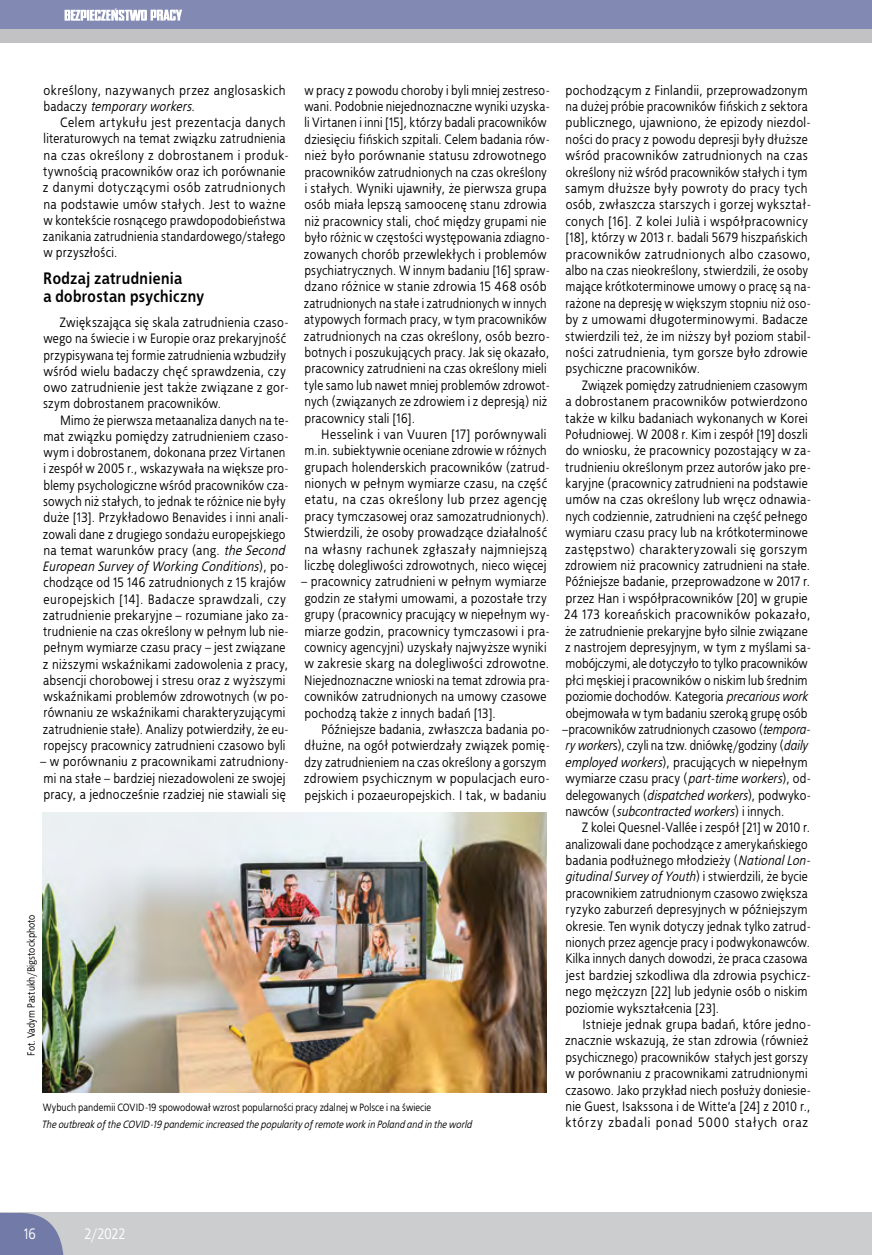
<style>
.page{position:relative;width:872px;height:1255px;background:#fff}
.page>*{position:absolute;margin:0;border:0;box-sizing:border-box;transform-origin:0 0}
.t1{font:700 16.5px/18px "Bureau TTEFN";letter-spacing:.02em;color:#000}
.t2{font:15px "Bureau TTEFN";color:#fff}
.t3{font:13.5px/16.4px "Bureau TTEFN";letter-spacing:.025em;color:#000}
.t4{font:10.5px "Bureau TTEFN";letter-spacing:.015em;color:#000}
.t5{font:italic 10.5px "Bureau TTEFN";letter-spacing:.015em;color:#000}
.s1{font-style:italic}
</style>
<div class="page">
<div style="left:0;top:1211px;width:872px;height:43px;background:#cccdce"></div>
<div style="left:0;top:0;width:872px;height:43px;background:#c2c2c4"></div>
<div style="left:0;top:0;width:872px;height:29px;background:#828ab3"></div>
<svg style="left:0;top:1211px;width:63px;height:43px;background:#828aaf"></svg>
<svg style="left:65px;top:9px;width:117px;height:12px"></svg>
<img style="left:43px;top:812px;width:503px;height:280px">
<p class="t3" style="left:43px;top:81px;width:243px">określony, nazywanych przez anglosaskich badaczy <span class="s1">temporary workers.</span></p>
<p class="t3" style="left:43px;top:114px;width:248px;text-indent:17px">Celem artykułu jest prezentacja danych literaturowych na temat związku zatrudnienia na czas określony z dobrostanem i produk&shy;tywnością pracowników oraz ich porównanie z danymi dotyczącymi osób zatrudnionych na podstawie umów stałych. Jest to ważne w kontekście rosnącego prawdopodobieństwa zanikania zatrudnienia standardowego/stałego w przyszłości.</p>
<p class="t1" style="left:43px;top:268px;width:162px">Rodzaj zatrudnienia<br>a dobrostan psychiczny</p>
<p class="t3" style="left:43px;top:314px;width:247px;text-indent:16px">Zwiększająca się skala zatrudnienia czaso&shy;wego na świecie i w Europie oraz prekaryjność przypisywana tej formie zatrudnienia wzbudziły wśród wielu badaczy chęć sprawdzenia, czy owo zatrudnienie jest także związane z gor&shy;szym dobrostanem pracowników.</p>
<p class="t3" style="left:42px;top:411px;width:248px;text-indent:18px">Mimo że pierwsza metaanaliza danych na te&shy;mat związku pomiędzy zatrudnieniem czaso&shy;wym i dobrostanem, dokonana przez Virtanen i zespół w 2005 r., wskazywała na większe pro&shy;blemy psychologiczne wśród pracowników cza&shy;sowych niż stałych, to jednak te różnice nie były duże [13]. Przykładowo Benavides i inni anali&shy;zowali dane z drugiego sondażu europejskiego na temat warunków pracy (ang. <span class="s1">the Second European Survey of Working Conditions</span>), po&shy;chodzące od 15 146 zatrudnionych z 15 krajów europejskich [14]. Badacze sprawdzali, czy zatrudnienie prekaryjne – rozumiane jako za&shy;trudnienie na czas określony w pełnym lub nie&shy;pełnym wymiarze czasu pracy – jest związane z niższymi wskaźnikami zadowolenia z pracy, absencji chorobowej i stresu oraz z wyższymi wskaźnikami problemów zdrowotnych (w po&shy;równaniu ze wskaźnikami charakteryzującymi zatrudnienie stałe). Analizy potwierdziły, że eu&shy;ropejscy pracownicy zatrudnieni czasowo byli</p>
<p class="t3" style="left:40px;top:753px;width:251px">– w porównaniu z pracownikami zatrudniony&shy;mi na stałe – bardziej niezadowoleni ze swojej pracy, a jednocześnie rzadziej nie stawiali się</p>
<p class="t3" style="left:304px;top:81px;width:248px">w pracy z powodu choroby i byli mniej zestreso&shy;wani. Podobnie niejednoznaczne wyniki uzyska&shy;li Virtanen i inni [15], którzy badali pracowników dziesięciu fińskich szpitali. Celem badania rów&shy;nież było porównanie statusu zdrowotnego pracowników zatrudnionych na czas określony i stałych. Wyniki ujawniły, że pierwsza grupa osób miała lepszą samoocenę stanu zdrowia niż pracownicy stali, choć między grupami nie było różnic w częstości występowania zdiagno&shy;zowanych chorób przewlekłych i problemów psychiatrycznych. W innym badaniu [16] spraw&shy;dzano różnice w stanie zdrowia 15 468 osób zatrudnionych na stałe i zatrudnionych w innych atypowych formach pracy, w tym pracowników zatrudnionych na czas określony, osób bezro&shy;botnych i poszukujących pracy. Jak się okazało, pracownicy zatrudnieni na czas określony mieli tyle samo lub nawet mniej problemów zdrowot&shy;nych (związanych ze zdrowiem i z depresją) niż pracownicy stali [16].</p>
<p class="t3" style="left:304px;top:425px;width:247px;text-indent:17px">Hesselink i van Vuuren [17] porównywali m.in. subiektywnie oceniane zdrowie w różnych grupach holenderskich pracowników (zatrud&shy;nionych w pełnym wymiarze czasu, na część etatu, na czas określony lub przez agencję pracy tymczasowej oraz samozatrudnionych).<br>Stwierdzili, że osoby prowadzące działalność na własny rachunek zgłaszały najmniejszą liczbę dolegliwości zdrowotnych, nieco więcej</p>
<p class="t3" style="left:301px;top:573px;width:250px">– pracownicy zatrudnieni w pełnym wymiarze godzin ze stałymi umowami, a pozostałe trzy grupy (pracownicy pracujący w niepełnym wy&shy;miarze godzin, pracownicy tymczasowi i pra&shy;cownicy agencyjni) uzyskały najwyższe wyniki w zakresie skarg na dolegliwości zdrowotne.<br>Niejednoznaczne wnioski na temat zdrowia pra&shy;cowników zatrudnionych na umowy czasowe pochodzą także z innych badań [13].</p>
<p class="t3" style="left:304px;top:720px;width:248px;text-indent:18px">Późniejsze badania, zwłaszcza badania po&shy;dłużne, na ogół potwierdzały związek pomię&shy;dzy zatrudnieniem na czas określony a gorszym zdrowiem psychicznym w populacjach euro&shy;pejskich i pozaeuropejskich. I tak, w badaniu</p>
<p class="t4" style="left:24px;top:1055px;width:142px;rotate:-90deg">Fot. Vadym Pastukh/Bigstockphoto</p>
<p class="t4" style="left:43px;top:1099px;width:390px">Wybuch pandemii COVID-19 spowodował wzrost popularności pracy zdalnej w Polsce i na świecie</p>
<p class="t5" style="left:41px;top:1116px;width:431px">The outbreak of the COVID-19 pandemic increased the popularity of remote work in Poland and in the world</p>
<p class="t3" style="left:565px;top:81px;width:247px">pochodzącym z Finlandii, przeprowadzonym na dużej próbie pracowników fińskich z sektora publicznego, ujawniono, że epizody niezdol&shy;ności do pracy z powodu depresji były dłuższe wśród pracowników zatrudnionych na czas określony niż wśród pracowników stałych i tym samym dłuższe były powroty do pracy tych osób, zwłaszcza starszych i gorzej wykształ&shy;conych [16]. Z kolei Julià i współpracownicy [18], którzy w 2013 r. badali 5679 hiszpańskich pracowników zatrudnionych albo czasowo, albo na czas nieokreślony, stwierdzili, że osoby mające krótkoterminowe umowy o pracę są na&shy;rażone na depresję w większym stopniu niż oso&shy;by z umowami długoterminowymi. Badacze stwierdzili też, że im niższy był poziom stabil&shy;ności zatrudnienia, tym gorsze było zdrowie psychiczne pracowników.</p>
<p class="t3" style="left:562px;top:376px;width:251px;text-indent:20px">Związek pomiędzy zatrudnieniem czasowym a dobrostanem pracowników potwierdzono także w kilku badaniach wykonanych w Korei Południowej. W 2008 r. Kim i zespół [19] doszli do wniosku, że pracownicy pozostający w za&shy;trudnieniu określonym przez autorów jako pre&shy;karyjne (pracownicy zatrudnieni na podstawie umów na czas określony lub wręcz odnawia&shy;nych codziennie, zatrudnieni na część pełnego wymiaru czasu pracy lub na krótkoterminowe zastępstwo) charakteryzowali się gorszym zdrowiem niż pracownicy zatrudnieni na stałe.<br>Późniejsze badanie, przeprowadzone w 2017 r. przez Han i współpracowników [20] w grupie 24 173 koreańskich pracowników pokazało, że zatrudnienie prekaryjne było silnie związane z nastrojem depresyjnym, w tym z myślami sa&shy;mobójczymi, ale dotyczyło to tylko pracowników płci męskiej i pracowników o niskim lub średnim poziomie dochodów. Kategoria <span class="s1">precarious work </span>obejmowała w tym badaniu szeroką grupę osób –pracowników zatrudnionych czasowo (<span class="s1">tempora&shy;ry worker</span>s), czyli na tzw. dniówkę/godziny (<span class="s1">daily employed workers</span>), pracujących w niepełnym wymiarze czasu pracy (<span class="s1">part-time workers</span>), od&shy;delegowanych (<span class="s1">dispatched workers</span>), podwyko&shy;nawców (<span class="s1">subcontracted workers</span>) i innych.</p>
<p class="t3" style="left:565px;top:819px;width:248px;text-indent:17px">Z kolei Quesnel-Vallée i zespół [21] w 2010 r. analizowali dane pochodzące z amerykańskiego badania podłużnego młodzieży (<span class="s1">National Lon&shy;gitudinal Survey of Youth</span>) i stwierdzili, że bycie pracownikiem zatrudnionym czasowo zwiększa ryzyko zaburzeń depresyjnych w późniejszym okresie. Ten wynik dotyczy jednak tylko zatrud&shy;nionych przez agencje pracy i podwykonawców.<br>Kilka innych danych dowodzi, że praca czasowa jest bardziej szkodliwa dla zdrowia psychicz&shy;nego mężczyzn [22] lub jedynie osób o niskim poziomie wykształcenia [23].</p>
<p class="t3" style="left:565px;top:1015px;width:248px;text-indent:17px">Istnieje jednak grupa badań, które jedno&shy;znacznie wskazują, że stan zdrowia (również psychicznego) pracowników stałych jest gorszy w porównaniu z pracownikami zatrudnionymi czasowo. Jako przykład niech posłuży doniesie&shy;nie Guest, Isakssona i de Witte’a [24] z 2010 r., którzy zbadali ponad 5000 stałych oraz</p>
<p class="t2" style="left:24px;top:1222px;width:13px">16</p>
<p class="t2" style="left:84px;top:1223px;width:42px">2/2022</p>
</div>
